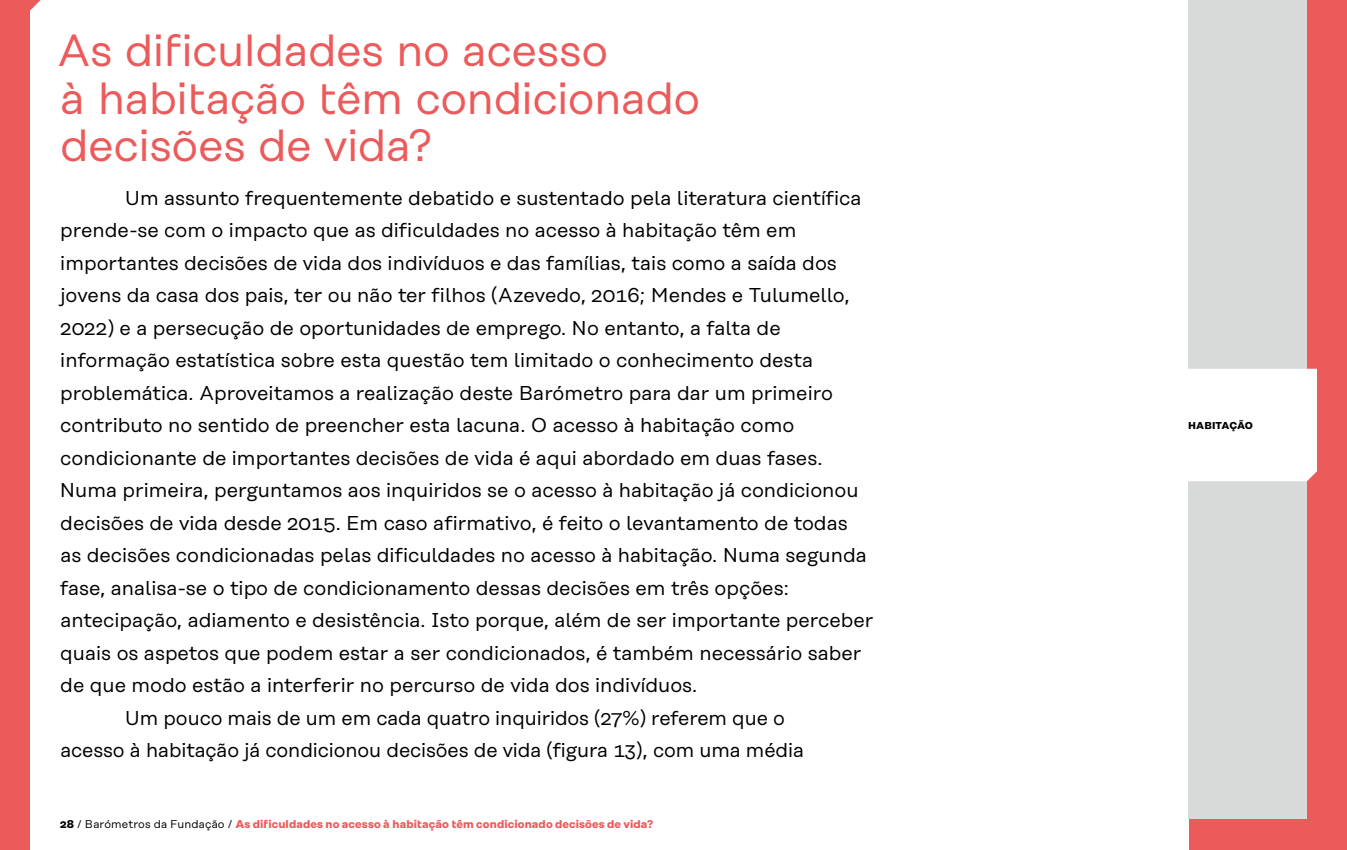
<style>
.page{position:relative;width:1347px;height:850px;background:#fff}
.page>*{position:absolute;margin:0;border:0;box-sizing:border-box;transform-origin:0 0}
.t1{font:45px/47.5px "Rational Text";letter-spacing:-.015em;color:#ec5a5a}
.t2{font:20px "Rational Text";color:#000}
.t3{font:700 11.25px "Rational Text";letter-spacing:.01em;color:#ec5a5a}
.t4{font:700 10px "Rational Text";color:#000}
.s1{color:#000}
.s2{font-weight:400;color:#000}
</style>
<div class="page">
<div style="left:0;top:0;width:1346px;height:850px;background:#ec5a5a"></div>
<div style="left:30px;top:0;width:1158px;height:850px;background:#fff"></div>
<div style="left:1188px;top:0;width:118px;height:819px;background:#d8dada"></div>
<svg style="left:30px;top:0;width:11px;height:11px"></svg>
<div style="left:1188px;top:369px;width:128px;height:112px;background:#fff"></div>
<h1 class="t1" style="left:57px;top:26px;width:645px">As dificuldades no acesso<br>à habitação têm condicionado decisões de vida?</h1>
<p class="t2" style="left:125px;top:186px;width:738px">Um assunto frequentemente debatido e sustentado pela literatura científica</p>
<p class="t2" style="left:60px;top:219px;width:737px">prende‑se com o impacto que as dificuldades no acesso à habitação têm em</p>
<p class="t2" style="left:60px;top:251px;width:778px">importantes decisões de vida dos indivíduos e das famílias, tais como a saída dos</p>
<p class="t2" style="left:60px;top:284px;width:790px">jovens da casa dos pais, ter ou não ter filhos (Azevedo, 2016; Mendes e Tulumello,</p>
<p class="t2" style="left:60px;top:316px;width:721px">2022) e a persecução de oportunidades de emprego. No entanto, a falta de</p>
<p class="t2" style="left:60px;top:349px;width:754px">informação estatística sobre esta questão tem limitado o conhecimento desta</p>
<p class="t2" style="left:60px;top:381px;width:774px">problemática. Aproveitamos a realização deste Barómetro para dar um primeiro</p>
<p class="t2" style="left:60px;top:414px;width:735px">contributo no sentido de preencher esta lacuna. O acesso à habitação como</p>
<p class="t2" style="left:60px;top:446px;width:763px">condicionante de importantes decisões de vida é aqui abordado em duas fases.</p>
<p class="t2" style="left:60px;top:479px;width:800px">Numa primeira, perguntamos aos inquiridos se o acesso à habitação já condicionou</p>
<p class="t2" style="left:60px;top:511px;width:788px">decisões de vida desde 2015. Em caso afirmativo, é feito o levantamento de todas</p>
<p class="t2" style="left:60px;top:544px;width:808px">as decisões condicionadas pelas dificuldades no acesso à habitação. Numa segunda</p>
<p class="t2" style="left:60px;top:576px;width:730px">fase, analisa‑se o tipo de condicionamento dessas decisões em três opções:</p>
<p class="t2" style="left:60px;top:609px;width:814px">antecipação, adiamento e desistência. Isto porque, além de ser importante perceber</p>
<p class="t2" style="left:60px;top:641px;width:802px">quais os aspetos que podem estar a ser condicionados, é também necessário saber</p>
<p class="t2" style="left:60px;top:674px;width:638px">de que modo estão a interferir no percurso de vida dos indivíduos.</p>
<p class="t2" style="left:125px;top:706px;width:661px">Um pouco mais de um em cada quatro inquiridos (27%) referem que o</p>
<p class="t2" style="left:60px;top:739px;width:745px">acesso à habitação já condicionou decisões de vida (figura 13), com uma média</p>
<p class="t3" style="left:60px;top:817px;width:595px"><span class="s1">28</span> <span class="s2">/ Barómetros da Fundação /</span> As dificuldades no acesso à habitação têm condicionado decisões de vida?</p>
<p class="t4" style="left:1188px;top:419px;width:66px">HABITAÇÃO</p>
</div>
